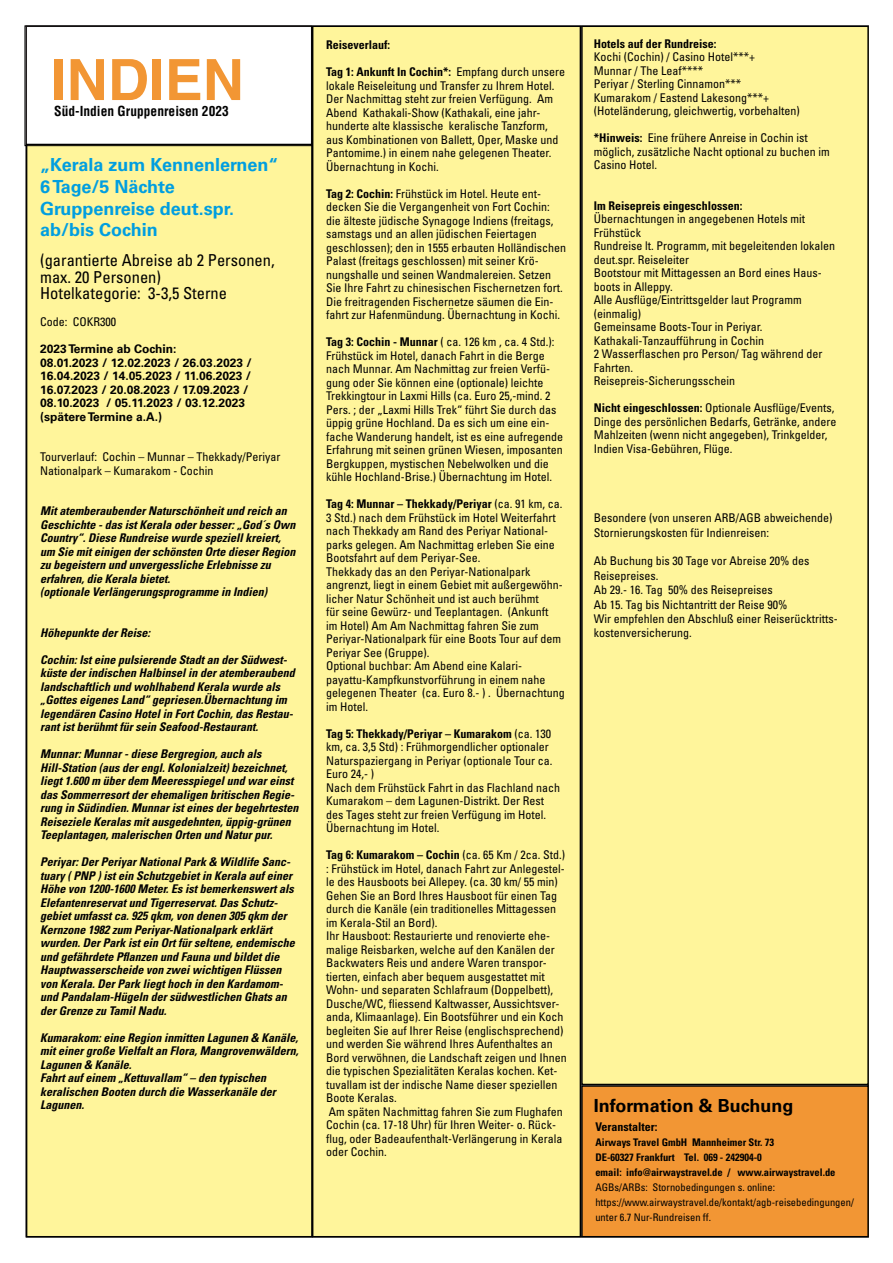
<style>
.page{position:relative;width:893px;height:1263px;background:#fff}
.page>*{position:absolute;margin:0;border:0;box-sizing:border-box;transform-origin:0 0}
.t1{font:700 57px "Helvetica";color:#f29634}
.t2{font:700 18px/21.6px "Univers";color:#009ee0}
.t3{font:700 18px "Univers";color:#000}
.t4{font:condensed 16.5px/16.5px "Univers";color:#000}
.t5{font:700 condensed 13.5px "Helvetica";color:#000}
.t6{font:condensed 12px/13.5px "Univers";color:#000}
.t7{font:italic 700 condensed 12px/13.5px "Univers";color:#000}
.t8{font:700 12px/13.5px "Univers";color:#000}
.t9{font:700 condensed 12px "Univers";color:#000}
.t10{font:condensed 10.5px/15px "Univers";color:#000}
.t11{font:700 condensed 10.5px/15px "Univers";color:#000}
.s1{font-weight:700}
</style>
<div class="page">
<div style="left:27px;top:144px;width:285px;height:1093px;background:#fff59b"></div>
<div style="left:26px;top:144px;width:287px;height:1093px;border:2px solid #000"></div>
<div style="left:25px;top:26px;width:287px;height:120px;border:1px solid #000"></div>
<div style="left:313px;top:26px;width:267px;height:1211px;background:#fff59b"></div>
<div style="left:312px;top:26px;width:269px;height:1211px;border:2px solid #000"></div>
<div style="left:582px;top:1086px;width:286px;height:151px;background:#f29634"></div>
<div style="left:581px;top:1085px;width:288px;height:152px;border:2px solid #000"></div>
<div style="left:582px;top:26px;width:286px;height:1058px;background:#fff59b"></div>
<div style="left:581px;top:26px;width:288px;height:1059px;border:2px solid #000"></div>
<h1 class="t1" style="left:51px;top:45px;width:195px">INDIEN</h1>
<p class="t5" style="left:54px;top:103px;width:176px">Süd-Indien Gruppenreisen 2023</p>
<h2 class="t2" style="left:40px;top:154px;width:240px">„Kerala zum Kennenlernen“<br>6 Tage/5 Nächte<br>Gruppenreise deut.spr. ab/bis Cochin</h2>
<h3 class="t4" style="left:40px;top:252px;width:236px">(garantierte Abreise ab 2 Personen, max. 20 Personen)<br>Hotelkategorie: 3-3,5 Sterne</h3>
<p class="t6" style="left:40px;top:315px;width:77px">Code: COKR300</p>
<p class="t8" style="left:40px;top:342px;width:213px">2023 Termine ab Cochin:<br>08.01.2023 / 12.02.2023 / 26.03.2023 / 16.04.2023 / 14.05.2023 / 11.06.2023 / 16.07.2023 / 20.08.2023 / 17.09.2023 / 08.10.2023 / 05.11.2023 / 03.12.2023 (spätere Termine a.A.)</p>
<p class="t6" style="left:40px;top:450px;width:242px">Tourverlauf: Cochin – Munnar – Thekkady/Periyar<br>Nationalpark – Kumarakom - Cochin</p>
<p class="t7" style="left:40px;top:504px;width:257px">Mit atemberaubender Naturschönheit und reich an Geschichte - das ist Kerala oder besser: „God´s Own Country“. Diese Rundreise wurde speziell kreiert, um Sie mit einigen der schönsten Orte dieser Region zu begeistern und unvergessliche Erlebnisse zu erfahren, die Kerala bietet.<br>(optionale Verlängerungsprogramme in Indien)</p>
<p class="t7" style="left:40px;top:626px;width:111px">Höhepunkte der Reise:</p>
<p class="t7" style="left:40px;top:653px;width:256px">Cochin: Ist eine pulsierende Stadt an der Südwest&shy;küste der indischen Halbinsel in der atemberaubend landschaftlich und wohlhabend Kerala wurde als „Gottes eigenes Land“ gepriesen.Übernachtung im legendären Casino Hotel in Fort Cochin, das Restau&shy;rant ist berühmt für sein Seafood-Restaurant.</p>
<p class="t7" style="left:40px;top:747px;width:260px">Munnar: Munnar - diese Bergregion, auch als Hill-Station (aus der engl. Kolonialzeit) bezeichnet, liegt 1.600 m über dem Meeresspiegel und war einst das Sommerresort der ehemaligen britischen Regie&shy;rung in Südindien. Munnar ist eines der begehrtesten Reiseziele Keralas mit ausgedehnten, üppig-grünen Teeplantagen, malerischen Orten und Natur pur.</p>
<p class="t7" style="left:40px;top:855px;width:256px">Periyar: Der Periyar National Park &amp; Wildlife Sanc&shy;tuary ( PNP ) ist ein Schutzgebiet in Kerala auf einer Höhe von 1200-1600 Meter. Es ist bemerkenswert als Elefantenreservat und Tigerreservat. Das Schutz&shy;gebiet umfasst ca. 925 qkm, von denen 305 qkm der Kernzone 1982 zum Periyar-Nationalpark erklärt wurden. Der Park ist ein Ort für seltene, endemische und gefährdete Pflanzen und Fauna und bildet die Hauptwasserscheide von zwei wichtigen Flüssen von Kerala. Der Park liegt hoch in den Kardamom&shy;und Pandalam-Hügeln der südwestlichen Ghats an der Grenze zu Tamil Nadu.</p>
<p class="t7" style="left:40px;top:1031px;width:260px">Kumarakom: eine Region inmitten Lagunen &amp; Kanäle, mit einer große Vielfalt an Flora, Mangrovenwäldern, Lagunen &amp; Kanäle.<br>Fahrt auf einem „Kettuvallam“ – den typischen keralischen Booten durch die Wasserkanäle der Lagunen.</p>
<p class="t9" style="left:326px;top:38px;width:65px">Reiseverlauf:</p>
<p class="t6" style="left:326px;top:65px;width:241px"><span class="s1">Tag 1: Ankunft In Cochin*:</span> Empfang durch unsere lokale Reiseleitung und Transfer zu Ihrem Hotel.<br>Der Nachmittag steht zur freien Verfügung. Am Abend Kathakali-Show (Kathakali, eine jahr&shy;hunderte alte klassische keralische Tanzform, aus Kombinationen von Ballett, Oper, Maske und Pantomime.) in einem nahe gelegenen Theater.<br>Übernachtung in Kochi.</p>
<p class="t6" style="left:326px;top:187px;width:241px"><span class="s1">Tag 2: Cochin:</span> Frühstück im Hotel. Heute ent&shy;decken Sie die Vergangenheit von Fort Cochin: die älteste jüdische Synagoge Indiens (freitags, samstags und an allen jüdischen Feiertagen geschlossen); den in 1555 erbauten Holländischen Palast (freitags geschlossen) mit seiner Krö&shy;nungshalle und seinen Wandmalereien. Setzen Sie Ihre Fahrt zu chinesischen Fischernetzen fort.<br>Die freitragenden Fischernetze säumen die Ein&shy;fahrt zur Hafenmündung. Übernachtung in Kochi.</p>
<p class="t6" style="left:326px;top:335px;width:238px"><span class="s1">Tag 3: Cochin - Munnar</span> ( ca. 126 km , ca. 4 Std.):<br>Frühstück im Hotel, danach Fahrt in die Berge nach Munnar. Am Nachmittag zur freien Verfü&shy;gung oder Sie können eine (optionale) leichte Trekkingtour in Laxmi Hills (ca. Euro 25,-mind. 2<br>Pers. ; der „Laxmi Hills Trek“ führt Sie durch das üppig grüne Hochland. Da es sich um eine ein&shy;fache Wanderung handelt, ist es eine aufregende Erfahrung mit seinen grünen Wiesen, imposanten Bergkuppen, mystischen Nebelwolken und die kühle Hochland-Brise.) Übernachtung im Hotel.</p>
<p class="t6" style="left:326px;top:497px;width:240px"><span class="s1">Tag 4: Munnar – Thekkady/Periyar</span> (ca. 91 km, ca.<br>3 Std.) nach dem Frühstück im Hotel Weiterfahrt nach Thekkady am Rand des Periyar National&shy;parks gelegen. Am Nachmittag erleben Sie eine Bootsfahrt auf dem Periyar-See.<br>Thekkady das an den Periyar-Nationalpark angrenzt, liegt in einem Gebiet mit außergewöhn&shy;licher Natur Schönheit und ist auch berühmt<br>für seine Gewürz- und Teeplantagen. (Ankunft<br>im Hotel) Am Am Nachmittag fahren Sie zum Periyar-Nationalpark für eine Boots Tour auf dem Periyar See (Gruppe).<br>Optional buchbar: Am Abend eine Kalari&shy;payattu-Kampfkunstvorführung in einem nahe gelegenen Theater (ca. Euro 8.- ) . Übernachtung im Hotel.</p>
<p class="t6" style="left:326px;top:727px;width:235px"><span class="s1">Tag 5: Thekkady/Periyar – Kumarakom</span> (ca. 130 km, ca. 3,5 Std) : Frühmorgendlicher optionaler Naturspaziergang in Periyar (optionale Tour ca.<br>Euro 24,- )<br>Nach dem Frühstück Fahrt in das Flachland nach Kumarakom – dem Lagunen-Distrikt. Der Rest des Tages steht zur freien Verfügung im Hotel.<br>Übernachtung im Hotel.</p>
<p class="t6" style="left:326px;top:848px;width:242px"><span class="s1">Tag 6: Kumarakom – Cochin</span> (ca. 65 Km / 2ca. Std.) : Frühstück im Hotel, danach Fahrt zur Anlegestel&shy;le des Hausboots bei Allepey. (ca. 30 km/ 55 min)<br>Gehen Sie an Bord Ihres Hausboot für einen Tag durch die Kanäle (ein traditionelles Mittagessen im Kerala-Stil an Bord).<br>Ihr Hausboot: Restaurierte und renovierte ehe&shy;malige Reisbarken, welche auf den Kanälen der Backwaters Reis und andere Waren transpor&shy;tierten, einfach aber bequem ausgestattet mit Wohn- und separaten Schlafraum (Doppelbett), Dusche/WC, fliessend Kaltwasser, Aussichtsver&shy;anda, Klimaanlage). Ein Bootsführer und ein Koch begleiten Sie auf Ihrer Reise (englischsprechend) und werden Sie während Ihres Aufenthaltes an Bord verwöhnen, die Landschaft zeigen und Ihnen die typischen Spezialitäten Keralas kochen. Ket&shy;tuvallam ist der indische Name dieser speziellen Boote Keralas.<br>Am späten Nachmittag fahren Sie zum Flughafen Cochin (ca. 17-18 Uhr) für Ihren Weiter- o. Rück&shy;flug, oder Badeaufenthalt-Verlängerung in Kerala oder Cochin.</p>
<p class="t9" style="left:594px;top:36px;width:124px">Hotels auf der Rundreise:</p>
<p class="t6" style="left:594px;top:50px;width:207px">Kochi (Cochin) / Casino Hotel***+<br>Munnar / The Leaf****<br>Periyar / Sterling Cinnamon*** Kumarakom / Eastend Lakesong***+ (Hoteländerung, gleichwertig, vorbehalten)</p>
<p class="t6" style="left:594px;top:131px;width:237px"><span class="s1">*Hinweis:</span> Eine frühere Anreise in Cochin ist möglich, zusätzliche Nacht optional zu buchen im<br>Casino Hotel.</p>
<p class="t9" style="left:594px;top:198px;width:150px">Im Reisepreis eingeschlossen:</p>
<p class="t6" style="left:594px;top:212px;width:243px">Übernachtungen in angegebenen Hotels mit<br>Frühstück<br>Rundreise lt. Programm, mit begeleitenden lokalen deut.spr. Reiseleiter<br>Bootstour mit Mittagessen an Bord eines Haus&shy;boots in Alleppy.<br>Alle Ausflüge/Eintrittsgelder laut Programm (einmalig)<br>Gemeinsame Boots-Tour in Periyar.<br>Kathakali-Tanzaufführung in Cochin<br>2 Wasserflaschen pro Person/ Tag während der<br>Fahrten.<br>Reisepreis-Sicherungsschein</p>
<p class="t6" style="left:594px;top:401px;width:244px"><span class="s1">Nicht eingeschlossen:</span> Optionale Ausflüge/Events, Dinge des persönlichen Bedarfs, Getränke, andere Mahlzeiten (wenn nicht angegeben), Trinkgelder, Indien Visa-Gebühren, Flüge.</p>
<p class="t6" style="left:594px;top:511px;width:240px;line-height:14.4px">Besondere (von unseren ARB/AGB abweichende)<br>Stornierungskosten für Indienreisen:</p>
<p class="t6" style="left:594px;top:554px;width:245px;line-height:14.4px">Ab Buchung bis 30 Tage vor Abreise 20% des Reisepreises.<br>Ab 29.- 16. Tag 50% des Reisepreises<br>Ab 15. Tag bis Nichtantritt der Reise 90%<br>Wir empfehlen den Abschluß einer Reiserücktritts&shy;kostenversicherung.</p>
<h2 class="t3" style="left:594px;top:1095px;width:201px">Information &amp; Buchung</h2>
<p class="t9" style="left:595px;top:1119px;width:64px">Veranstalter:</p>
<p class="t11" style="left:595px;top:1135px;width:242px">Airways Travel GmbH Mannheimer Str. 73<br>DE-60327 Frankfurt Tel. 069 - 242904-0<br>email: info@airwaystravel.de / www.airwaystravel.de</p>
<p class="t10" style="left:595px;top:1180px;width:260px">AGBs/ARBs: Stornobedingungen s. online: https://www.airwaystravel.de/kontakt/agb-reisebedingungen/ unter 6.7 Nur-Rundreisen ff.</p>
</div>
